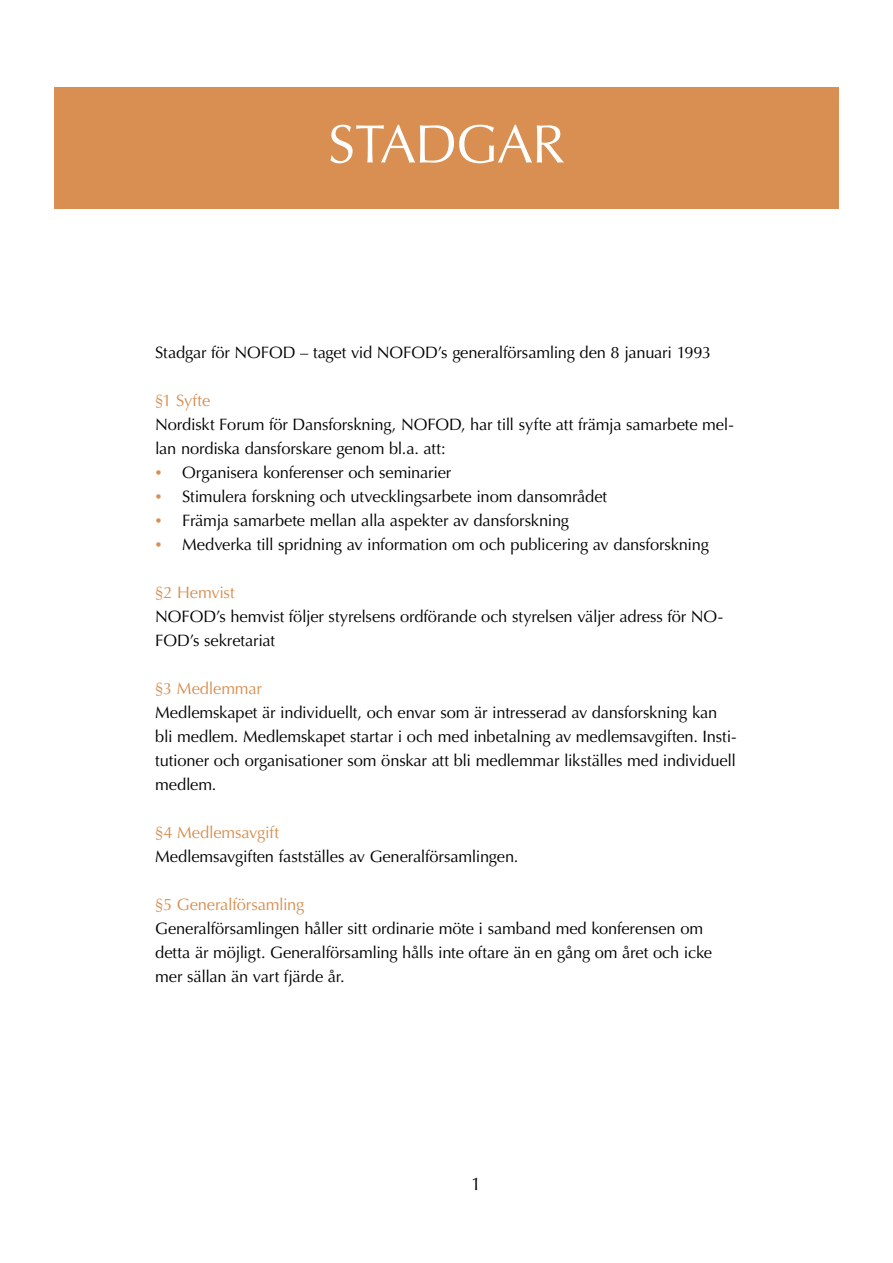
<style>
.page{position:relative;width:893px;height:1263px;background:#fff}
.page>*{position:absolute;margin:0;border:0;box-sizing:border-box;transform-origin:0 0}
.t1{font:54px "Optima LT";letter-spacing:-.02em;color:#fff}
.t2{font:16.5px/24px "Optima LT";letter-spacing:-.01em;color:#000}
.t3{font:16.5px "Optima LT";letter-spacing:-.01em;color:#d88f51}
.t4{font:15px/24px "Wingdings";color:#d88f51;text-align:justify}
</style>
<div class="page">
<div style="left:54px;top:87px;width:785px;height:121px;background:#d88f51"></div>
<h1 class="t1" style="left:328px;top:113px;width:238px">Stadgar</h1>
<p class="t2" style="left:155px;top:341px;width:558px">Stadgar för NOFOD – taget vid NOFOD’s generalförsamling den 8 januari 1 993</p>
<p class="t3" style="left:155px;top:391px;width:57px">§1 Syfte</p>
<p class="t2" style="left:155px;top:413px;width:580px">Nordiskt Forum för Dansforskning, NOFOD, har till syfte att främja samarbete mel-</p>
<p class="t2" style="left:155px;top:437px;width:292px">lan nordiska dansforskare genom bl.a. att:</p>
<p class="t2" style="left:182px;top:461px;width:271px">Organisera konferenser och seminarier</p>
<p class="t2" style="left:182px;top:485px;width:426px">Stimulera forskning och utvecklingsarbete inom dansområdet</p>
<p class="t2" style="left:182px;top:509px;width:388px">Främja samarbete mellan alla aspekter av dansforskning</p>
<p class="t2" style="left:182px;top:533px;width:528px">Medverka till spridning av information om och publicering av dansforskning</p>
<p class="t3" style="left:155px;top:583px;width:81px">§2 Hemvist</p>
<p class="t2" style="left:155px;top:605px;width:570px">NOFOD’s hemvist följer styrelsens ordförande och styrelsen väljer adress för NO-<br>FOD’s sekretariat</p>
<p class="t3" style="left:155px;top:679px;width:108px">§3 Medlemmar</p>
<p class="t2" style="left:155px;top:701px;width:583px">Medlemskapet är individuellt, och envar som är intresserad av dansforskning kan bli medlem. Medlemskapet startar i och med inbetalning av medlemsavgiften. Insti&shy;tutioner och organisationer som önskar att bli medlemmar likställes med individuell medlem.</p>
<p class="t3" style="left:155px;top:823px;width:125px">§4 Medlemsavgift</p>
<p class="t2" style="left:155px;top:845px;width:365px">Medlemsavgiften fastställes av Generalförsamlingen.</p>
<p class="t3" style="left:155px;top:895px;width:151px">§5 Generalförsamling</p>
<p class="t2" style="left:155px;top:917px;width:558px">Generalförsamlingen håller sitt ordinarie möte i samband med konferensen om detta är möjligt. Generalförsamling hålls inte oftare än en gång om året och icke mer sällan än vart fjärde år.</p>
<p class="t4" style="left:155px;top:461px;width:8px">• • • •</p>
</div>
